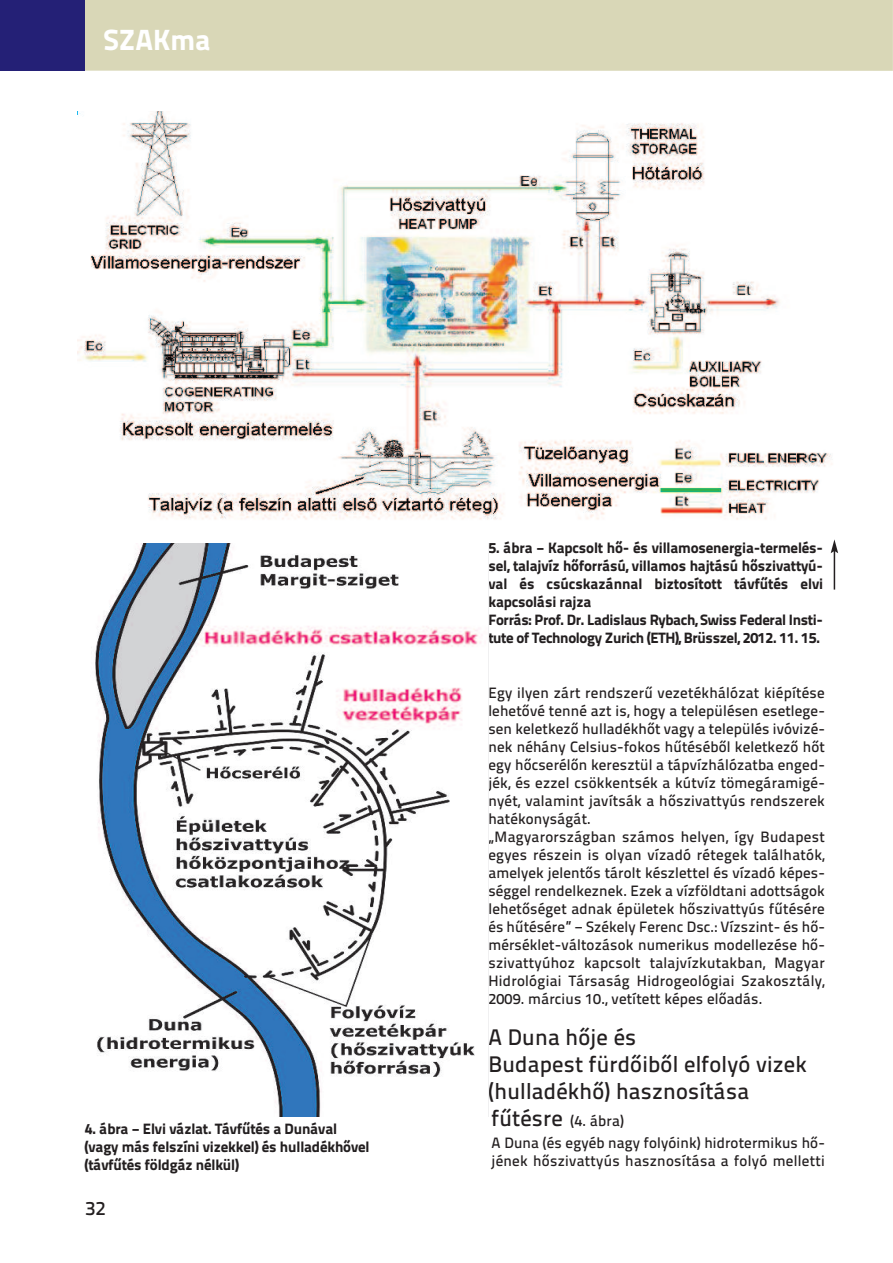
<style>
.page{position:relative;width:893px;height:1263px;background:#fff}
.page>*{position:absolute;margin:0;border:0;box-sizing:border-box;transform-origin:0 0}
.t1{font:29.25px "Titillium Text Heavvy";color:#fff}
.t2{font:500 22.5px/27px "Titillium Text";letter-spacing:.01em;color:#231f20}
.t3{font:500 19.5px "Titillium Text";color:#231f20}
.t4{font:500 15px/18px "Titillium Text";letter-spacing:.01em;color:#231f20}
.t5{font:15px/18px "Titillium Text Heavvy";letter-spacing:-.01em;color:#231f20}
.s1{font-size:22.5px}
</style>
<div class="page">
<div style="left:0;top:0;width:893px;height:71px;background:#d9d7b7"></div>
<div style="left:0;top:0;width:85px;height:71px;background:#242076"></div>
<img style="left:95px;top:544px;width:387px;height:573px">
<img style="left:77px;top:112px;width:755px;height:408px">
<hr style="left:834px;top:551px;width:1px;height:39px;background:#231f20">
<svg style="left:831px;top:539px;width:7px;height:14px"></svg>
<h1 class="t1" style="left:103px;top:29px;width:109px">SZAKma</h1>
<p class="t5" style="left:85px;top:1122px;width:286px">4. ábra − Elvi vázlat. Távfűtés a Dunával (vagy más felszíni vizekkel) és hulladékhővel (távfűtés földgáz nélkül)</p>
<h3 class="t3" style="left:85px;top:1201px;width:22px">32</h3>
<p class="t5" style="left:488px;top:540px;width:336px">5. ábra − Kapcsolt hő- és villamosenergia-termelés&shy;sel, talajvíz hőforrású, villamos hajtású hőszivattyú&shy;val és csúcskazánnal biztosított távfűtés elvi kapcsolási rajza<br>Forrás: Prof. Dr. Ladislaus Rybach, Swiss Federal Insti&shy;tute of Technology Zurich (ETH), Brüsszel, 2012. 11. 15.</p>
<p class="t4" style="left:488px;top:685px;width:338px">Egy ilyen zárt rendszerű vezetékhálózat kiépítése lehetővé tenné azt is, hogy a településen esetlege&shy;sen keletkező hulladékhőt vagy a település ivóvizé&shy;nek néhány Celsius-fokos hűtéséből keletkező hőt egy hőcserélőn keresztül a tápvízhálózatba enged&shy;jék, és ezzel csökkentsék a kútvíz tömegáramigé&shy;nyét, valamint javítsák a hőszivattyús rendszerek hatékonyságát.<br>„Magyarországban számos helyen, így Budapest egyes részein is olyan vízadó rétegek találhatók, amelyek jelentős tárolt készlettel és vízadó képes&shy;séggel rendelkeznek. Ezek a vízföldtani adottságok lehetőséget adnak épületek hőszivattyús fűtésére és hűtésére” − Székely Ferenc Dsc.: Vízszint- és hő&shy;mérséklet-változások numerikus modellezése hő&shy;szivattyúhoz kapcsolt talajvízkutakban, Magyar Hidrológiai Társaság Hidrogeológiai Szakosztály, 2009. március 10., vetített képes előadás.</p>
<h2 class="t2" style="left:488px;top:1026px;width:320px">A Duna hője és<br>Budapest fürdőiből elfolyó vizek (hulladékhő) hasznosítása</h2>
<p class="t4" style="left:492px;top:1112px;width:335px;line-height:21.3px"><span class="s1">fűtésre</span> (4. ábra)<br>A Duna (és egyéb nagy folyóink) hidrotermikus hő-</p>
<p class="t4" style="left:492px;top:1153px;width:335px">jének hőszivattyús hasznosítása a folyó melletti</p>
</div>
